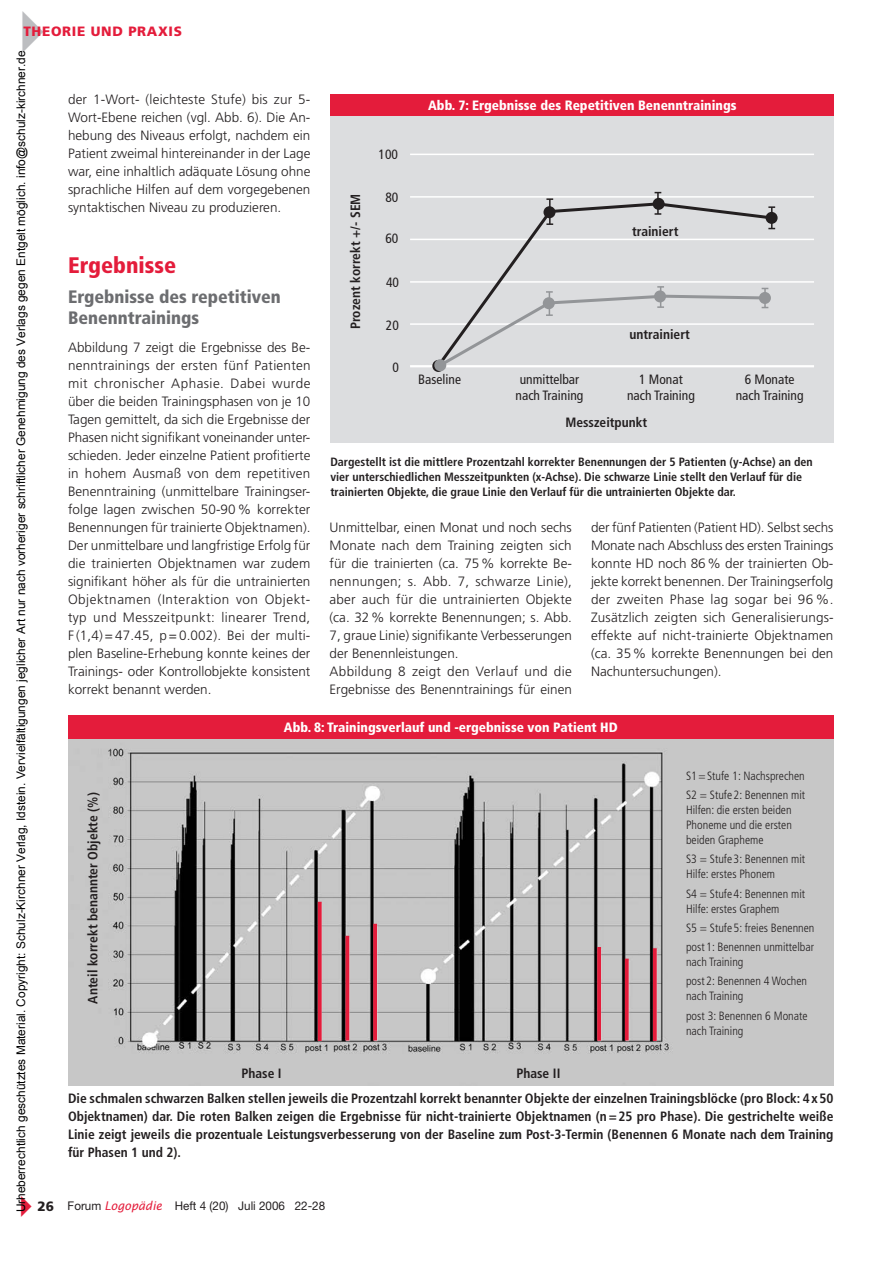
<style>
.page{position:relative;width:893px;height:1263px;background:#fff}
.page>*{position:absolute;margin:0;border:0;box-sizing:border-box;transform-origin:0 0}
.t1{font:900 condensed 22.5px "Frutiger";color:#e41c3b}
.t2{font:900 condensed 18px/21px "Frutiger";color:#6c6d70}
.t3{font:300 13.5px/18px "Frutiger";color:#231f20;text-align:justify}
.t4{font:700 condensed 13.5px/18px "Frutiger LT";color:#231f20;text-align:justify}
.t5{font:900 condensed 13.5px "Frutiger";color:#fff}
.t6{font:condensed 13.5px/16.5px "Frutiger";color:#231f20;text-align:center}
.t7{font:900 13.5px "Frutiger";letter-spacing:.05em;color:#e41c3b}
.t8{font:300 condensed 12px/19.2px "Frutiger LT";color:#231f20}
.t9{font:700 condensed 12px/15px "Frutiger LT";color:#231f20}
.t10{font:12px "Helvetica Neue";color:#231f20}
.t11{font:11.85px "Arial";color:#000}
.s1{font-family:"Frutiger";font-weight:900;font-size:13.5px}
.s2{font-family:"Lucida Sans";font-style:italic;color:#e41c3b}
</style>
<div class="page">
<img style="left:68px;top:739px;width:765px;height:346px">
<div style="left:68px;top:715px;width:765px;height:23px;background:#e41c3b"></div>
<div style="left:318px;top:902px;width:4px;height:139px;border:2px solid #e41c3b"></div>
<div style="left:345px;top:936px;width:4px;height:104px;border:2px solid #e41c3b"></div>
<div style="left:373px;top:924px;width:4px;height:116px;border:2px solid #e41c3b"></div>
<div style="left:597px;top:947px;width:4px;height:94px;border:2px solid #e41c3b"></div>
<div style="left:625px;top:959px;width:4px;height:81px;border:2px solid #e41c3b"></div>
<div style="left:653px;top:948px;width:4px;height:93px;border:2px solid #e41c3b"></div>
<div style="left:331px;top:115px;width:503px;height:327px;background:#dcdddf"></div>
<div style="left:330px;top:94px;width:504px;height:22px;background:#e41c3b"></div>
<hr style="left:410px;top:239px;width:404px;height:1px;background:#fff">
<hr style="left:410px;top:281px;width:404px;height:2px;background:#fff">
<hr style="left:410px;top:323px;width:404px;height:2px;background:#fff">
<hr style="left:410px;top:365px;width:404px;height:2px;background:#fff">
<hr style="left:410px;top:196px;width:404px;height:2px;background:#fff">
<hr style="left:410px;top:154px;width:404px;height:1px;background:#fff">
<svg style="left:432px;top:360px;width:12px;height:12px"></svg>
<svg style="left:766px;top:212px;width:12px;height:12px"></svg>
<svg style="left:434px;top:192px;width:341px;height:178px"></svg>
<p class="t7" style="left:23px;top:23px;width:160px">THEORIE UND PRAXIS</p>
<p class="t11" style="left:13px;top:1212px;width:1163px;rotate:-90deg">Urheberrechtlich geschütztes Material. Copyright: Schulz-Kirchner Verlag, Idstein. Vervielfältigungen jeglicher Art nur nach vorheriger schriftlicher Genehmigung des Verlags gegen Entgelt möglich. info@schulz-kirchner.de</p>
<p class="t3" style="left:68px;top:90px;width:244px">der 1-Wort- (leichteste Stufe) bis zur 5- Wort-Ebene reichen (vgl. Abb. 6). Die An&shy;hebung des Niveaus erfolgt, nachdem ein Patient zweimal hintereinander in der Lage war, eine inhaltlich adäquate Lösung ohne sprachliche Hilfen auf dem vorgegebenen syntaktischen Niveau zu produzieren.</p>
<h1 class="t1" style="left:68px;top:252px;width:110px">Ergebnisse</h1>
<h2 class="t2" style="left:68px;top:286px;width:214px">Ergebnisse des repetitiven<br>Benenntrainings</h2>
<p class="t3" style="left:68px;top:339px;width:244px">Abbildung 7 zeigt die Ergebnisse des Be&shy;nenntrainings der ersten fünf Patienten mit chronischer Aphasie. Dabei wurde über die beiden Trainingsphasen von je 10<br>Tagen gemittelt, da sich die Ergebnisse der Phasen nicht signifikant voneinander unter&shy;schieden. Jeder einzelne Patient profitierte in hohem Ausmaß von dem repetitiven Benenntraining (unmittelbare Trainingser&shy;folge lagen zwischen 50-90% korrekter Benennungen für trainierte Objektnamen).<br>Der unmittelbare und langfristige Erfolg für die trainierten Objektnamen war zudem signifikant höher als für die untrainierten Objektnamen (Interaktion von Objekt&shy;typ und Messzeitpunkt: linearer Trend, F (1,4) = 47.45, p = 0.002). Bei der multi&shy;plen Baseline-Erhebung konnte keines der Trainings- oder Kontrollobjekte konsistent korrekt benannt werden.</p>
<p class="t4" style="left:347px;top:329px;width:137px;rotate:-90deg">Prozent korrekt +/- SEM</p>
<p class="t6" style="left:379px;top:146px;width:21px">100</p>
<p class="t6" style="left:385px;top:190px;width:14px">80</p>
<p class="t6" style="left:385px;top:230px;width:14px">60</p>
<p class="t6" style="left:386px;top:274px;width:14px">40</p>
<p class="t6" style="left:386px;top:317px;width:14px">20</p>
<p class="t6" style="left:392px;top:359px;width:8px">0</p>
<p class="t5" style="left:428px;top:97px;width:310px">Abb. 7: Ergebnisse des Repetitiven Benenntrainings</p>
<p class="t4" style="left:632px;top:222px;width:48px">trainiert</p>
<p class="t6" style="left:418px;top:371px;width:44px">Baseline</p>
<p class="t4" style="left:629px;top:325px;width:62px">untrainiert</p>
<p class="t6" style="left:516px;top:371px;width:69px">unmittelbar nach Training</p>
<p class="t6" style="left:627px;top:371px;width:69px">1 Monat nach Training</p>
<p class="t6" style="left:736px;top:371px;width:69px">6 Monate nach Training</p>
<p class="t4" style="left:565px;top:414px;width:84px">Messzeitpunkt</p>
<p class="t9" style="left:330px;top:454px;width:484px">Dargestellt ist die mittlere Prozentzahl korrekter Benennungen der 5 Patienten (y-Achse) an den vier unterschiedlichen Messzeitpunkten (x-Achse). Die schwarze Linie stellt den Verlauf für die trainierten Objekte, die graue Linie den Verlauf für die untrainierten Objekte dar.</p>
<p class="t3" style="left:330px;top:519px;width:244px;text-align:left">Unmittelbar, einen Monat und noch sechs Monate nach dem Training zeigten sich für die trainierten (ca. 75% korrekte Be&shy;nennungen; s. Abb. 7, schwarze Linie), aber auch für die untrainierten Objekte (ca. 32% korrekte Benennungen; s. Abb.<br>7, graue Linie) signifikante Verbesserungen der Benennleistungen.<br>Abbildung 8 zeigt den Verlauf und die Ergebnisse des Benenntrainings für einen</p>
<p class="t3" style="left:591px;top:518px;width:244px">der fünf Patienten (Patient HD). Selbst sechs Monate nach Abschluss des ersten Trainings konnte HD noch 86% der trainierten Ob&shy;jekte korrekt benennen. Der Trainingserfolg der zweiten Phase lag sogar bei 96 %.<br>Zusätzlich zeigten sich Generalisierungs&shy;effekte auf nicht-trainierte Objektnamen (ca. 35% korrekte Benennungen bei den Nachuntersuchungen).</p>
<p class="t4" style="left:84px;top:1003px;width:213px;rotate:-90deg">Anteil korrekt benannter Objekte (%)</p>
<p class="t5" style="left:284px;top:719px;width:335px">Abb. 8: Trainingsverlauf und -ergebnisse von Patient HD</p>
<p class="t4" style="left:241px;top:1064px;width:42px">Phase I</p>
<p class="t4" style="left:516px;top:1064px;width:46px">Phase II</p>
<p class="t8" style="left:686px;top:766px;width:121px">S1 = Stufe 1: Nachsprechen<br>S2 = Stufe 2: Benennen mit</p>
<p class="t8" style="left:686px;top:802px;width:107px;line-height:15px;text-align:justify">Hilfen: die ersten beiden Phoneme und die ersten beiden Grapheme</p>
<p class="t8" style="left:686px;top:852px;width:121px;line-height:15px">S3 = Stufe 3: Benennen mit<br>Hilfe: erstes Phonem</p>
<p class="t8" style="left:686px;top:886px;width:121px;line-height:15px">S4 = Stufe 4: Benennen mit<br>Hilfe: erstes Graphem</p>
<p class="t8" style="left:686px;top:918px;width:130px">S5 = Stufe 5: freies Benennen post 1: Benennen unmittelbar</p>
<p class="t8" style="left:686px;top:952px;width:123px">nach Training<br>post 2: Benennen 4 Wochen</p>
<p class="t8" style="left:686px;top:987px;width:123px">nach Training<br>post 3: Benennen 6 Monate</p>
<p class="t8" style="left:686px;top:1021px;width:59px">nach Training</p>
<p class="t4" style="left:68px;top:1089px;width:767px">Die schmalen schwarzen Balken stellen jeweils die Prozentzahl korrekt benannter Objekte der einzelnen Trainingsblöcke (pro Block: 4 x 50<br>Objektnamen) dar. Die roten Balken zeigen die Ergebnisse für nicht-trainierte Objektnamen (n = 25 pro Phase). Die gestrichelte weiße Linie zeigt jeweils die prozentuale Leistungsverbesserung von der Baseline zum Post-3-Termin (Benennen 6 Monate nach dem Training für Phasen 1 und 2).</p>
<p class="t10" style="left:37px;top:1199px;width:289px"><span class="s1">26</span> Forum <span class="s2">Logopädie</span> Heft 4 (20) Juli 2006 22-28</p>
</div>
